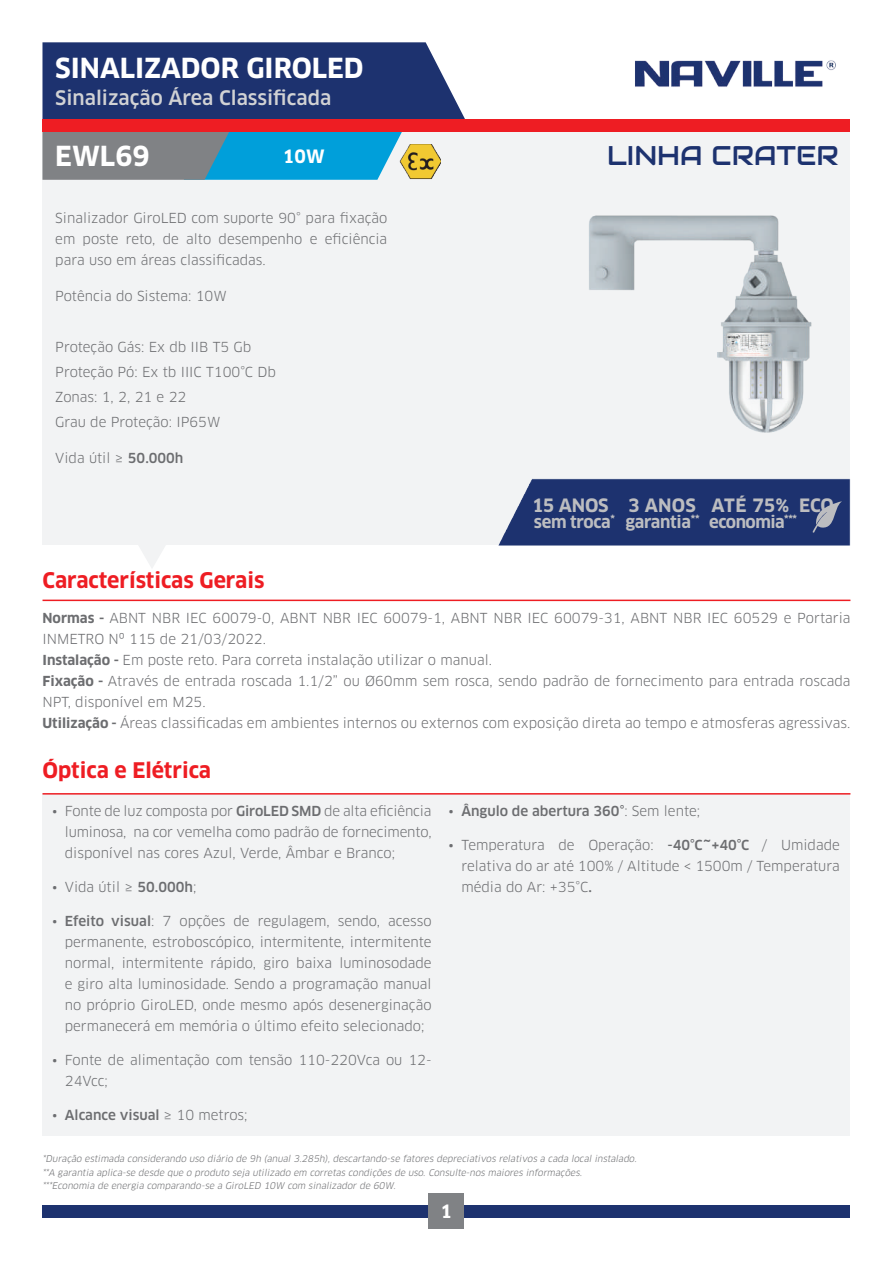
<style>
.page{position:relative;width:893px;height:1263px;background:#fff}
.page>*{position:absolute;margin:0;border:0;box-sizing:border-box;transform-origin:0 0}
.t1{font:700 27px "Clan OT";color:#fff}
.t2{font:27px "Audiowide";color:#1d326f}
.t3{font:700 21px "Clan OT";color:#ee1d23}
.t4{font:500 19.5px "Clan OT";color:#d1d2d4}
.t5{font:700 18px "Clan OT";letter-spacing:-.01em;color:#bcbdc0}
.t6{font:700 18px "Clan OT";color:#fff}
.t7{font:700 16.5px "Clan OT";letter-spacing:-.025em;color:#bcbdc0}
.t8{font:13.5px/21px "Clan OT";color:#6c6d70;text-align:justify}
.t9{font:500 13.5px "Clan OT";color:#6c6d70}
.t10{font:italic 9px/13.5px "Clan OT";color:#6c6d70}
.s1{font-weight:500}
.s2{font-weight:700}
.s3{font-weight:400}
</style>
<div class="page">
<div style="left:43px;top:122px;width:807px;height:422px;background:#f2f3f4"></div>
<svg style="left:42px;top:131px;width:360px;height:49px;background:#4694b1"></svg>
<div style="left:42px;top:42px;width:423px;height:79px;background:#1d326f"></div>
<div style="left:43px;top:119px;width:807px;height:13px;background:#ee1d23"></div>
<div style="left:43px;top:1205px;width:807px;height:13px;background:#1d326f"></div>
<div style="left:429px;top:1194px;width:35px;height:35px;background:#808285"></div>
<img style="left:635px;top:60px;width:201px;height:27px">
<svg style="left:118px;top:544px;width:68px;height:24px"></svg>
<div style="left:43px;top:793px;width:807px;height:343px;background:#f2f3f4"></div>
<img style="left:498px;top:478px;width:352px;height:67px">
<hr style="left:43px;top:600px;width:807px;height:1px;background:#ee1d23">
<hr style="left:43px;top:793px;width:807px;height:1px;background:#ee1d23">
<svg style="left:812px;top:501px;width:30px;height:32px"></svg>
<img style="left:400px;top:144px;width:41px;height:36px">
<img style="left:589px;top:215px;width:223px;height:218px">
<h1 class="t1" style="left:55px;top:52px;width:310px">SINALIZADOR GIROLED</h1>
<h3 class="t4" style="left:55px;top:86px;width:278px">Sinalização Área Classificada</h3>
<h1 class="t1" style="left:55px;top:140px;width:96px">EWL69</h1>
<h3 class="t6" style="left:283px;top:146px;width:43px">10W</h3>
<p class="t8" style="left:55px;top:208px;width:334px">Sinalizador GiroLED com suporte 90° para fixação em poste reto, de alto desempenho e eficiência para uso em áreas classificadas.</p>
<p class="t8" style="left:55px;top:286px;width:173px">Potência do Sistema: 10W</p>
<p class="t8" style="left:55px;top:334px;width:222px;line-height:25.2px;text-align:left">Proteção Gás: Ex db IIB T5 Gb<br>Proteção Pó: Ex tb IIIC T100°C Db<br>Zonas: 1, 2, 21 e 22<br>Grau de Proteção: IP65W</p>
<p class="t8" style="left:55px;top:448px;width:130px">Vida útil ≥ <span class="s1">50.000h</span></p>
<h1 class="t2" style="left:607px;top:138px;width:233px">LINHA CRATER</h1>
<h3 class="t5" style="left:532px;top:495px;width:303px">15 ANOS 3 ANOS ATÉ 75% ECO</h3>
<p class="t7" style="left:534px;top:513px;width:265px">sem troca<sup>*</sup> garantia<sup>**</sup> economia<sup>***</sup></p>
<h2 class="t3" style="left:43px;top:568px;width:223px">Características Gerais</h2>
<p class="t8" style="left:43px;top:607px;width:809px;text-align:left"><span class="s2">Normas -</span> ABNT NBR IEC 60079-0, ABNT NBR IEC 60079-1, ABNT NBR IEC 60079-31, ABNT NBR IEC 60529 e Portaria INMETRO Nº 115 de 21/03/2022.<br><span class="s2">Instalação -</span> Em poste reto. Para correta instalação utilizar o manual.<br><span class="s2">Fixação -</span> Através de entrada roscada 1.1/2” ou Ø60mm sem rosca, sendo padrão de fornecimento para entrada roscada NPT, disponível em M25.<br><span class="s2">Utilização -</span> Áreas classificadas em ambientes internos ou externos com exposição direta ao tempo e atmosferas agressivas.</p>
<h2 class="t3" style="left:43px;top:758px;width:170px">Óptica e Elétrica</h2>
<p class="t8" style="left:65px;top:801px;width:368px;text-indent:-13px">• Fonte de luz composta por <span class="s1">GiroLED SMD</span> de alta eficiência luminosa, na cor vemelha como padrão de fornecimento, disponível nas cores Azul, Verde, Âmbar e Branco;</p>
<p class="t8" style="left:52px;top:877px;width:146px">• Vida útil ≥ <span class="s1">50.000h</span>;</p>
<p class="t8" style="left:65px;top:910px;width:368px;text-indent:-13px">• <span class="s1">Efeito visual</span>: 7 opções de regulagem, sendo, acesso permanente, estroboscópico, intermitente, intermitente normal, intermitente rápido, giro baixa luminosodade e giro alta luminosidade. Sendo a programação manual no próprio GiroLED, onde mesmo após desenerginação permanecerá em memória o último efeito selecionado;</p>
<p class="t8" style="left:65px;top:1049px;width:368px;text-indent:-13px">• Fonte de alimentação com tensão 110-220Vca ou 12-<br>24Vcc;</p>
<p class="t9" style="left:52px;top:1107px;width:197px"><span class="s3">•</span> Alcance visual <span class="s3">≥ 10 metros;</span></p>
<p class="t9" style="left:449px;top:804px;width:253px"><span class="s3">•</span> Ângulo de abertura 360°<span class="s3">: Sem lente;</span></p>
<p class="t8" style="left:461px;top:835px;width:380px;text-indent:-13px">• Temperatura de Operação: <span class="s1">-40°C~+40°C</span> / Umidade relativa do ar até 100% / Altitude &lt; 1500m / Temperatura média do Ar: +35°C<span class="s1">.</span></p>
<p class="t10" style="left:43px;top:1152px;width:597px">*Duração estimada considerando uso diário de 9h (anual 3.285h), descartando-se fatores depreciativos relativos a cada local instalado. **A garantia aplica-se desde que o produto seja utilizado em corretas condições de uso. Consulte-nos maiores informações. ***Economia de energia comparando-se a GiroLED 10W com sinalizador de 60W.</p>
<h3 class="t6" style="left:441px;top:1200px;width:13px">1</h3>
</div>
